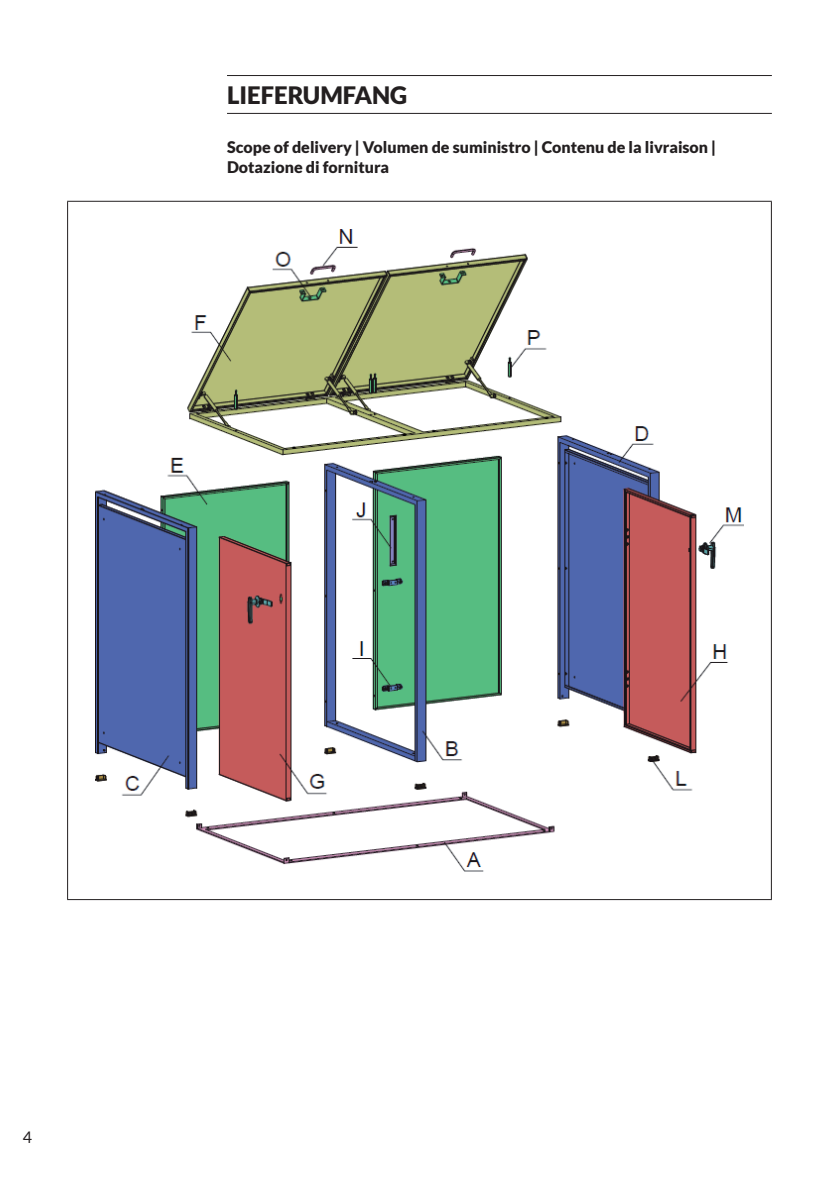
<style>
.page{position:relative;width:840px;height:1191px;background:#fff}
.page>*{position:absolute;margin:0;border:0;box-sizing:border-box;transform-origin:0 0}
.t1{font:900 24px "Lato";color:#231f20}
.t2{font:900 16px/20px "Lato";color:#231f20}
.t3{font:16px "Lato";color:#231f20}
</style>
<div class="page">
<hr style="left:227px;top:75px;width:544px;height:1px;background:#231f20">
<hr style="left:227px;top:113px;width:544px;height:1px;background:#231f20">
<hr style="left:67px;top:202px;width:1px;height:697px;background:#231f20">
<hr style="left:770px;top:202px;width:1px;height:697px;background:#231f20">
<hr style="left:67px;top:899px;width:704px;height:1px;background:#231f20">
<hr style="left:67px;top:201px;width:704px;height:1px;background:#231f20">
<img style="left:96px;top:230px;width:646px;height:641px">
<h1 class="t1" style="left:227px;top:82px;width:182px">LIEFERUMFANG</h1>
<p class="t2" style="left:227px;top:137px;width:490px">Scope of delivery | Volumen de suministro | Contenu de la livraison |<br>Dotazione di fornitura</p>
<p class="t3" style="left:23px;top:1128px;width:11px">4</p>
</div>
